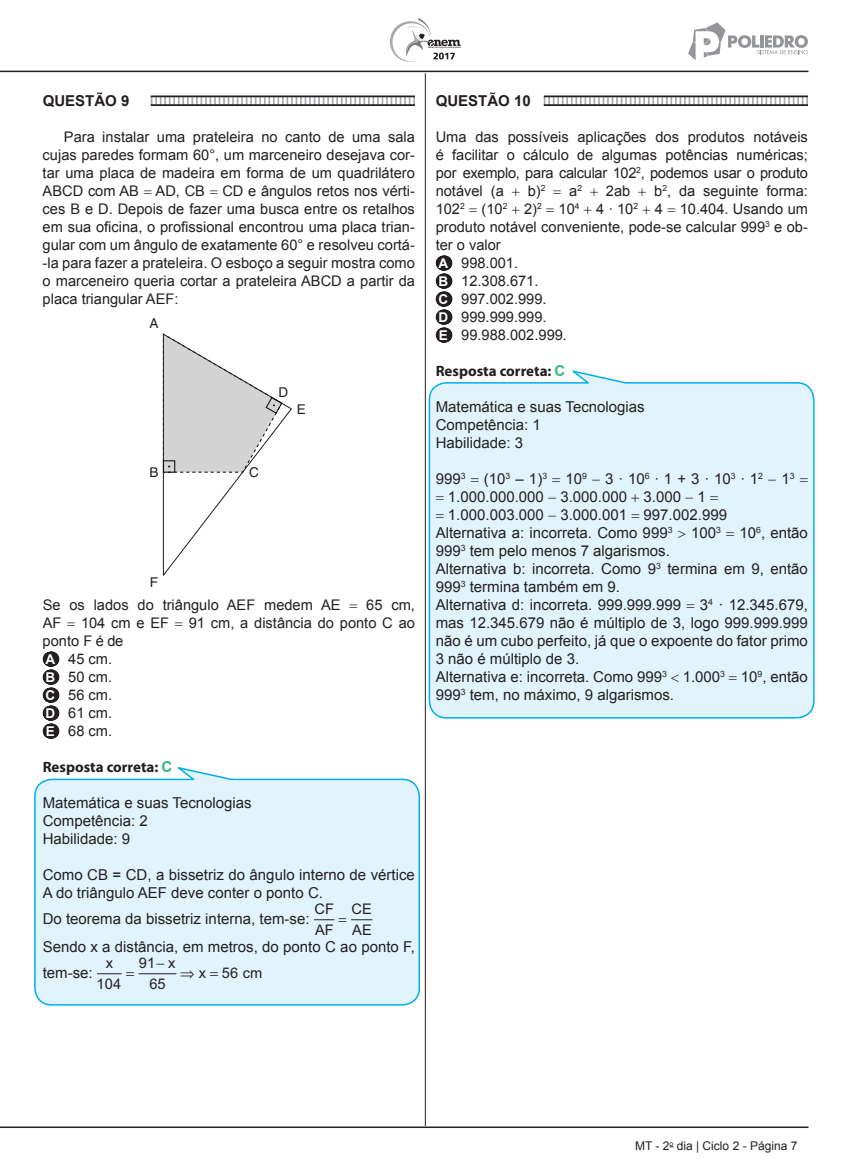
<style>
.page{position:relative;width:850px;height:1170px;background:#fff}
.page>*{position:absolute;margin:0;border:0;box-sizing:border-box;transform-origin:0 0}
.t1{font:15px/18px "Arial";color:#231f20}
.t2{font:700 15px "Myriad Pro";color:#231f20}
.t3{font:700 15px "Arial";color:#231f20}
.t4{font:14.7px/18px "Arial";color:#231f20}
.t5{font:13.5px "Helvetica";color:#231f20}
.t6{font:12px "Arial";color:#231f20}
.s1{font-weight:700;font-size:13.5px;color:#fff}
.s2{font-family:"Arial";color:#38b983}
</style>
<div class="page">
<div style="left:428px;top:370px;width:387px;height:349px;background:#e1f4fc"></div>
<svg style="left:34px;top:767px;width:387px;height:239px;background:#def3fb"></svg>
<hr style="left:425px;top:73px;width:1px;height:1053px;background:#231f20">
<hr style="left:0;top:71px;width:808px;height:1px;background:#231f20">
<hr style="left:0;top:1126px;width:808px;height:2px;background:#231f20">
<svg style="left:390px;top:18px;width:70px;height:44px"></svg>
<svg style="left:688px;top:22px;width:119px;height:39px"></svg>
<svg style="left:151px;top:97px;width:264px;height:7px"></svg>
<svg style="left:50px;top:652px;width:2px;height:87px"></svg>
<hr style="left:151px;top:95px;width:264px;height:2px;background:#231f20">
<hr style="left:151px;top:104px;width:264px;height:2px;background:#231f20">
<svg style="left:163px;top:333px;width:129px;height:243px"></svg>
<hr style="left:138px;top:973px;width:38px;height:1px;background:#231f20">
<svg style="left:543px;top:97px;width:264px;height:7px"></svg>
<svg style="left:443px;top:256px;width:2px;height:87px"></svg>
<hr style="left:543px;top:95px;width:264px;height:2px;background:#231f20">
<hr style="left:543px;top:104px;width:264px;height:2px;background:#231f20">
<svg style="left:314px;top:918px;width:58px;height:3px"></svg>
<svg style="left:97px;top:972px;width:37px;height:3px"></svg>
<svg style="left:210px;top:972px;width:8px;height:3px"></svg>
<svg style="left:471px;top:478px;width:7px;height:4px"></svg>
<svg style="left:552px;top:478px;width:8px;height:4px"></svg>
<svg style="left:799px;top:478px;width:8px;height:4px"></svg>
<svg style="left:436px;top:496px;width:7px;height:4px"></svg>
<svg style="left:631px;top:494px;width:8px;height:8px"></svg>
<svg style="left:710px;top:496px;width:8px;height:4px"></svg>
<svg style="left:436px;top:514px;width:7px;height:4px"></svg>
<svg style="left:631px;top:514px;width:8px;height:4px"></svg>
<svg style="left:678px;top:530px;width:7px;height:8px"></svg>
<svg style="left:726px;top:532px;width:8px;height:4px"></svg>
<svg style="left:686px;top:604px;width:8px;height:4px"></svg>
<svg style="left:671px;top:674px;width:7px;height:8px"></svg>
<svg style="left:729px;top:676px;width:7px;height:4px"></svg>
<p class="t3" style="left:43px;top:90px;width:88px">QUESTÃO 9</p>
<p class="t4" style="left:43px;top:128px;width:374px;text-align:justify;text-indent:21px">Para instalar uma prateleira no canto de uma sala cujas paredes formam 60°, um marceneiro desejava cor&shy;tar uma placa de madeira em forma de um quadrilátero ABCD com AB AD, CB CD e ângulos retos nos vérti&shy;ces B e D. Depois de fazer uma busca entre os retalhos em sua oficina, o profissional encontrou uma placa trian&shy;gular com um ângulo de exatamente 60° e resolveu cortá--la para fazer a prateleira. O esboço a seguir mostra como o marceneiro queria cortar a prateleira ABCD a partir da placa triangular AEF:</p>
<p class="t5" style="left:149px;top:315px;width:11px">A</p>
<p class="t5" style="left:149px;top:464px;width:11px">B</p>
<p class="t5" style="left:249px;top:464px;width:11px">C</p>
<p class="t5" style="left:278px;top:385px;width:11px">D</p>
<p class="t5" style="left:297px;top:401px;width:11px">E</p>
<p class="t5" style="left:150px;top:574px;width:10px">F</p>
<p class="t4" style="left:43px;top:596px;width:299px">Se os lados do triângulo AEF medem AE</p>
<p class="t4" style="left:366px;top:596px;width:50px">65 cm,</p>
<p class="t4" style="left:43px;top:614px;width:20px">AF</p>
<p class="t4" style="left:81px;top:614px;width:90px">104 cm e EF</p>
<p class="t4" style="left:189px;top:614px;width:227px">91 cm, a distância do ponto C ao</p>
<p class="t4" style="left:43px;top:632px;width:82px">ponto F é de<br><span class="s1">A</span> 45 cm.<br><span class="s1">B</span> 50 cm.<br><span class="s1">C</span> 56 cm.<br><span class="s1">D</span> 61 cm.<br><span class="s1">E</span> 68 cm.</p>
<p class="t2" style="left:43px;top:757px;width:131px">Resposta correta: <span class="s2">C</span></p>
<p class="t1" style="left:43px;top:794px;width:210px">Matemática e suas Tecnologias<br>Competência: 2<br>Habilidade: 9</p>
<p class="t1" style="left:43px;top:866px;width:374px">Como CB = CD, a bissetriz do ângulo interno de vértice<br>A do triângulo AEF deve conter o ponto C.</p>
<p class="t1" style="left:43px;top:909px;width:268px">Do teorema da bissetriz interna, tem-se:</p>
<p class="t4" style="left:314px;top:898px;width:21px;line-height:20.9px">CF<br>AF</p>
<p class="t4" style="left:351px;top:898px;width:22px;line-height:20.9px">CE<br>AE</p>
<p class="t1" style="left:43px;top:934px;width:374px;line-height:25.5px">Sendo x a distância, em metros, do ponto C ao ponto F, tem-se:</p>
<p class="t4" style="left:106px;top:954px;width:9px">x</p>
<p class="t4" style="left:139px;top:954px;width:38px">91− x</p>
<p class="t4" style="left:180px;top:963px;width:27px">⇒ x</p>
<p class="t4" style="left:222px;top:963px;width:42px">56 cm</p>
<p class="t4" style="left:97px;top:975px;width:26px">104</p>
<p class="t4" style="left:149px;top:975px;width:18px">65</p>
<p class="t3" style="left:435px;top:90px;width:97px">QUESTÃO 10</p>
<p class="t4" style="left:435px;top:128px;width:374px;text-align:justify">Uma das possíveis aplicações dos produtos notáveis é facilitar o cálculo de algumas potências numéricas; por exemplo, para calcular 102<sup>2</sup>, podemos usar o produto notável (a</p>
<p class="t4" style="left:435px;top:182px;width:374px;text-indent:218px">b<sup>2</sup>, da seguinte forma:<br>102<sup>2</sup> (10<sup>2</sup> 2)<sup>2</sup> 10<sup>4</sup> 4 ∙ 10<sup>2</sup> 4 10.404. Usando um produto notável conveniente, pode-se calcular 999<sup>3</sup> e ob&shy;ter o valor<br><span class="s1">A</span> 998.001.<br><span class="s1">B</span> 12.308.671.<br><span class="s1">C</span> 997.002.999.<br><span class="s1">D</span> 999.999.999.<br><span class="s1">E</span> 99.988.002.999.</p>
<p class="t2" style="left:435px;top:361px;width:131px">Resposta correta: <span class="s2">C</span></p>
<p class="t1" style="left:435px;top:398px;width:210px">Matemática e suas Tecnologias<br>Competência: 1<br>Habilidade: 3</p>
<p class="t1" style="left:435px;top:470px;width:360px">999<sup>3</sup> (10<sup>3</sup> – 1)<sup>3</sup> 10<sup>9</sup> 3 ∙ 10<sup>6</sup> ∙ 1 + 3 ∙ 10<sup>3</sup> ∙ 1<sup>2</sup> 1<sup>3</sup></p>
<p class="t1" style="left:448px;top:488px;width:259px">1.000.000.000 3.000.000 3.000 1</p>
<p class="t1" style="left:448px;top:506px;width:280px">1.000.003.000 3.000.001 997.002.999</p>
<p class="t1" style="left:435px;top:524px;width:374px">Alternativa a: incorreta. Como 999<sup>3</sup> 100<sup>3</sup> 10<sup>6</sup>, então</p>
<p class="t1" style="left:435px;top:542px;width:236px">999<sup>3</sup> tem pelo menos 7 algarismos.</p>
<p class="t1" style="left:435px;top:560px;width:374px">Alternativa b: incorreta. Como 9<sup>3</sup> termina em 9, então</p>
<p class="t1" style="left:435px;top:578px;width:186px">999<sup>3</sup> termina também em 9.</p>
<p class="t1" style="left:435px;top:596px;width:374px">Alternativa d: incorreta. 999.999.999 3<sup>4</sup> · 12.345.679,</p>
<p class="t1" style="left:435px;top:614px;width:374px">mas 12.345.679 não é múltiplo de 3, logo 999.999.999</p>
<p class="t1" style="left:435px;top:632px;width:374px">não é um cubo perfeito, já que o expoente do fator primo</p>
<p class="t1" style="left:435px;top:650px;width:145px">3 não é múltiplo de 3.</p>
<p class="t1" style="left:435px;top:668px;width:374px">Alternativa e: incorreta. Como 999<sup>3</sup> 1.000<sup>3</sup> 10<sup>9</sup>, então</p>
<p class="t1" style="left:435px;top:686px;width:240px">999<sup>3</sup> tem, no máximo, 9 algarismos.</p>
<p class="t4" style="left:527px;top:182px;width:19px">b)<sup>2</sup></p>
<p class="t4" style="left:569px;top:182px;width:14px">a<sup>2</sup></p>
<p class="t4" style="left:606px;top:182px;width:26px">2ab</p>
<p class="t6" style="left:635px;top:1137px;width:164px">MT - 2<sup>o</sup> dia | Ciclo 2 - Página 7</p>
</div>
